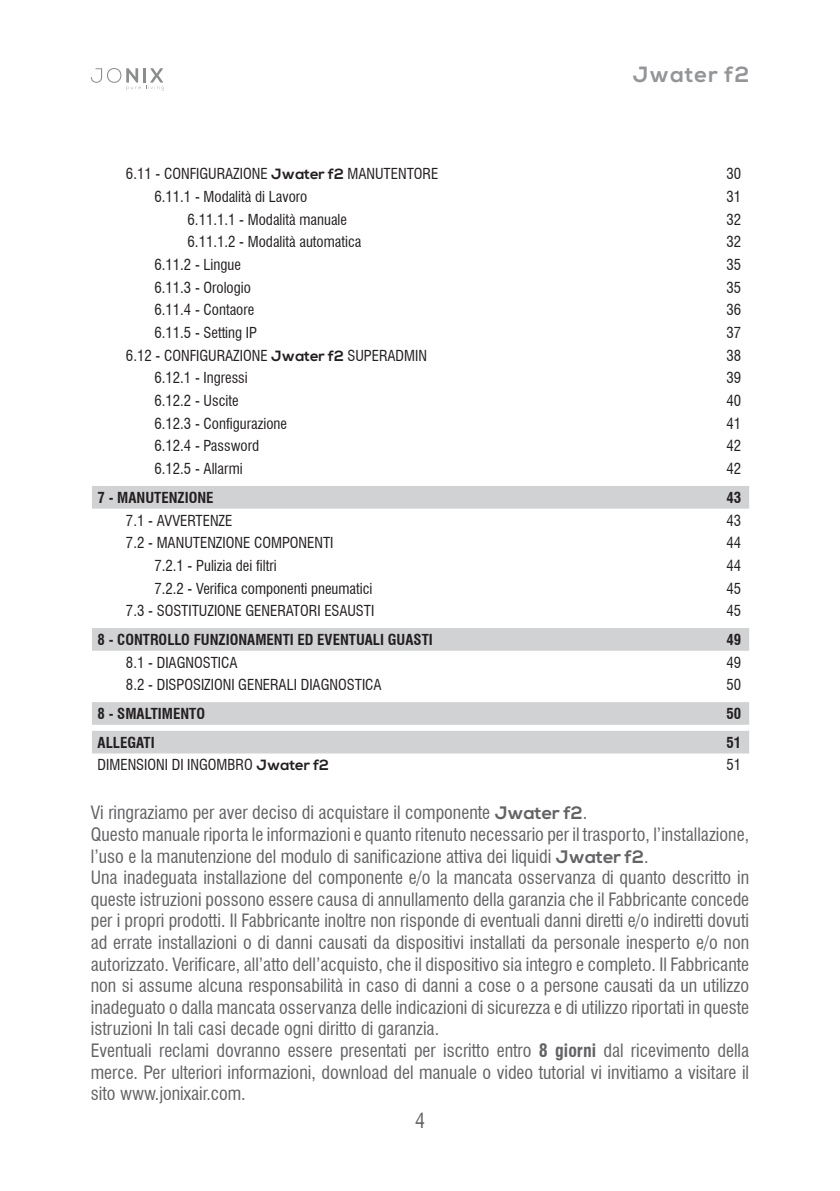
<style>
.page{position:relative;width:840px;height:1191px;background:#fff}
.page>*{position:absolute;margin:0;border:0;box-sizing:border-box;transform-origin:0 0}
.t1{font:700 22px "Nexa";letter-spacing:.05em;color:#939598}
.t2{font:condensed 20px "Swiss 721 BT";color:#636366}
.t3{font:condensed 18px/21.6px "Swiss 721 BT";color:#636366}
.t4{font:condensed 14.8px "Swiss 721 BT";color:#231f20}
.t5{font:700 condensed 14.8px "Swiss 721 BT";color:#231f20}
.s1{font-family:"Nexa";font-weight:700;font-stretch:normal}
.s2{font-weight:700}
</style>
<div class="page">
<svg style="left:91px;top:68px;width:73px;height:23px"></svg>
<svg style="left:92px;top:486px;width:656px;height:267px"></svg>
<p class="t1" style="left:632px;top:61px;width:118px">Jwater f2</p>
<p class="t4" style="left:126px;top:165px;width:314px">6.11 - CONFIGURAZIONE <span class="s1">Jwater f2</span> MANUTENTORE</p>
<p class="t4" style="left:726px;top:165px;width:16px">30</p>
<p class="t4" style="left:154px;top:188px;width:154px">6.11.1 - Modalità di Lavoro</p>
<p class="t4" style="left:726px;top:188px;width:16px">31</p>
<p class="t4" style="left:187px;top:210px;width:161px">6.11.1.1 - Modalità manuale</p>
<p class="t4" style="left:726px;top:210px;width:16px">32</p>
<p class="t4" style="left:187px;top:233px;width:175px">6.11.1.2 - Modalità automatica</p>
<p class="t4" style="left:726px;top:233px;width:16px">32</p>
<p class="t4" style="left:154px;top:256px;width:88px">6.11.2 - Lingue</p>
<p class="t4" style="left:726px;top:256px;width:16px">35</p>
<p class="t4" style="left:154px;top:278px;width:98px">6.11.3 - Orologio</p>
<p class="t4" style="left:726px;top:278px;width:16px">35</p>
<p class="t4" style="left:154px;top:301px;width:101px">6.11.4 - Contaore</p>
<p class="t4" style="left:726px;top:301px;width:16px">36</p>
<p class="t4" style="left:154px;top:324px;width:104px">6.11.5 - Setting IP</p>
<p class="t4" style="left:726px;top:324px;width:16px">37</p>
<p class="t4" style="left:126px;top:346px;width:302px">6.12 - CONFIGURAZIONE <span class="s1">Jwater f2</span> SUPERADMIN</p>
<p class="t4" style="left:726px;top:346px;width:16px">38</p>
<p class="t4" style="left:154px;top:369px;width:95px">6.12.1 - Ingressi</p>
<p class="t4" style="left:726px;top:369px;width:16px">39</p>
<p class="t4" style="left:154px;top:392px;width:86px">6.12.2 - Uscite</p>
<p class="t4" style="left:726px;top:392px;width:16px">40</p>
<p class="t4" style="left:154px;top:414px;width:134px">6.12.3 - Configurazione</p>
<p class="t4" style="left:726px;top:414px;width:16px">41</p>
<p class="t4" style="left:154px;top:437px;width:106px">6.12.4 - Password</p>
<p class="t4" style="left:726px;top:437px;width:16px">42</p>
<p class="t4" style="left:154px;top:460px;width:90px">6.12.5 - Allarmi</p>
<p class="t4" style="left:726px;top:460px;width:16px">42</p>
<p class="t5" style="left:98px;top:488px;width:117px">7 - MANUTENZIONE</p>
<p class="t5" style="left:726px;top:488px;width:16px">43</p>
<p class="t4" style="left:126px;top:511px;width:108px">7.1 - AVVERTENZE</p>
<p class="t4" style="left:726px;top:511px;width:16px">43</p>
<p class="t4" style="left:126px;top:534px;width:209px">7.2 - MANUTENZIONE COMPONENTI</p>
<p class="t4" style="left:726px;top:534px;width:16px">44</p>
<p class="t4" style="left:154px;top:556px;width:124px">7.2.1 - Pulizia dei filtri</p>
<p class="t4" style="left:726px;top:556px;width:16px">44</p>
<p class="t4" style="left:154px;top:579px;width:219px">7.2.2 - Verifica componenti pneumatici</p>
<p class="t4" style="left:726px;top:579px;width:16px">45</p>
<p class="t4" style="left:126px;top:602px;width:250px">7.3 - SOSTITUZIONE GENERATORI ESAUSTI</p>
<p class="t4" style="left:726px;top:602px;width:16px">45</p>
<p class="t5" style="left:98px;top:630px;width:336px">8 - CONTROLLO FUNZIONAMENTI ED EVENTUALI GUASTI</p>
<p class="t5" style="left:726px;top:630px;width:16px">49</p>
<p class="t4" style="left:126px;top:653px;width:113px">8.1 - DIAGNOSTICA</p>
<p class="t4" style="left:726px;top:653px;width:16px">49</p>
<p class="t4" style="left:126px;top:676px;width:257px">8.2 - DISPOSIZIONI GENERALI DIAGNOSTICA</p>
<p class="t4" style="left:726px;top:676px;width:16px">50</p>
<p class="t5" style="left:98px;top:705px;width:109px">8 - SMALTIMENTO</p>
<p class="t5" style="left:726px;top:705px;width:16px">50</p>
<p class="t5" style="left:98px;top:733px;width:58px">ALLEGATI</p>
<p class="t5" style="left:726px;top:733px;width:16px">51</p>
<p class="t4" style="left:98px;top:756px;width:233px">DIMENSIONI DI INGOMBRO <span class="s1">Jwater f2</span></p>
<p class="t4" style="left:726px;top:756px;width:16px">51</p>
<p class="t3" style="left:91px;top:802px;width:659px">Vi ringraziamo per aver deciso di acquistare il componente <span class="s1">Jwater f2</span>.<br>Questo manuale riporta le informazioni e quanto ritenuto necessario per il trasporto, l’installazione, l’uso e la manutenzione del modulo di sanificazione attiva dei liquidi <span class="s1">Jwater f2</span>.<br>Una inadeguata installazione del componente e/o la mancata osservanza di quanto descritto in queste istruzioni possono essere causa di annullamento della garanzia che il Fabbricante concede per i propri prodotti. Il Fabbricante inoltre non risponde di eventuali danni diretti e/o indiretti dovuti ad errate installazioni o di danni causati da dispositivi installati da personale inesperto e/o non autorizzato. Verificare, all’atto dell’acquisto, che il dispositivo sia integro e completo. Il Fabbricante non si assume alcuna responsabilità in caso di danni a cose o a persone causati da un utilizzo inadeguato o dalla mancata osservanza delle indicazioni di sicurezza e di utilizzo riportati in queste istruzioni In tali casi decade ogni diritto di garanzia.<br>Eventuali reclami dovranno essere presentati per iscritto entro <span class="s2">8 giorni</span> dal ricevimento della merce. Per ulteriori informazioni, download del manuale o video tutorial vi invitiamo a visitare il sito www.jonixair.com.</p>
<p class="t2" style="left:415px;top:1108px;width:11px">4</p>
</div>
